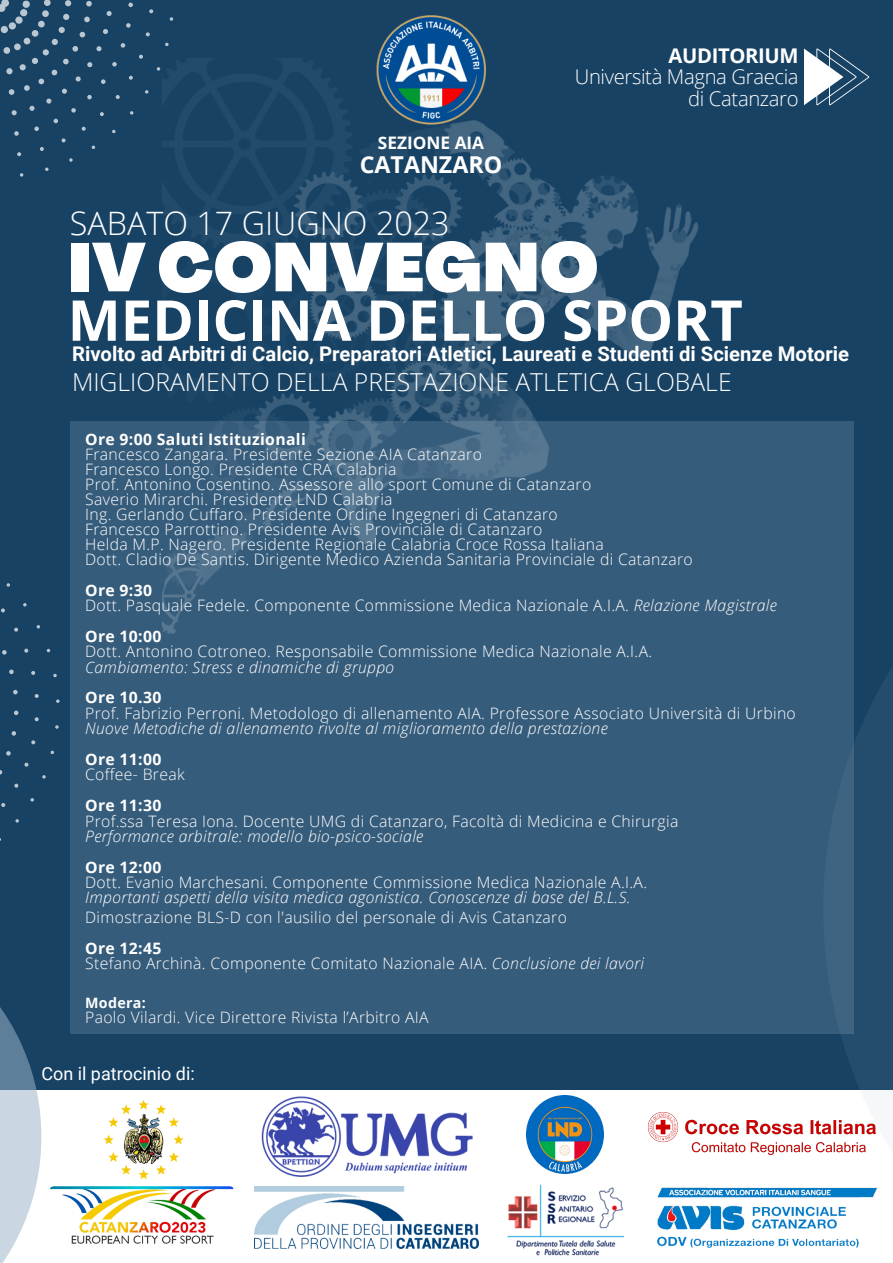
<style>
.page{position:relative;width:893px;height:1263px;background:#fff}
.page>*{position:absolute;margin:0;border:0;box-sizing:border-box;transform-origin:0 0}
.t1{font:900 67.5px "Agrandir";color:#fff}
.t2{font:700 56.25px "Open Sans";color:#fff}
.t3{font:300 32.25px "Open Sans";color:#fff}
.t4{font:300 24.75px "Open Sans";color:#fff}
.t5{font:700 23.25px "Open Sans";color:#fff}
.t6{font:700 20.25px "Roboto";color:#fff}
.t7{font:300 20.25px "Open Sans";letter-spacing:-.015em;color:#fff}
.t8{font:700 20.25px "Open Sans";letter-spacing:-.02em;color:#fff}
.t9{font:18px "Roboto";color:#fff}
.t10{font:700 17.25px "Open Sans";color:#fff}
.t11{font:300 15.75px "Open Sans";letter-spacing:.02em;color:#fff}
.t12{font:italic 300 15.75px "Open Sans";letter-spacing:.02em;color:#fff}
.t13{font:700 15.75px "Open Sans";letter-spacing:.02em;color:#fff}
.t14{font:700 14.25px "Open Sans";letter-spacing:.02em;color:#fff}
.s1{font-style:italic}
</style>
<div class="page">
<div style="left:0;top:0;width:893px;height:1089px;background:#174264"></div>
<svg style="left:0;top:0;width:9px;height:12px"></svg>
<div style="left:20px;top:9px;width:7px;height:7px;background:#bac7d1;border-radius:50%"></div>
<svg style="left:9px;top:22px;width:7px;height:8px"></svg>
<svg style="left:15px;top:16px;width:8px;height:8px"></svg>
<div style="left:1px;top:26px;width:7px;height:7px;background:#bac7d1;border-radius:50%"></div>
<div style="left:23px;top:1px;width:7px;height:7px;background:#bac7d1;border-radius:50%"></div>
<svg style="left:3px;top:47px;width:7px;height:7px"></svg>
<svg style="left:44px;top:0;width:7px;height:6px"></svg>
<svg style="left:24px;top:38px;width:6px;height:6px"></svg>
<svg style="left:42px;top:10px;width:7px;height:7px"></svg>
<svg style="left:14px;top:43px;width:7px;height:7px"></svg>
<div style="left:32px;top:30px;width:6px;height:7px;background:#bac7d1;border-radius:50%"></div>
<div style="left:38px;top:21px;width:7px;height:6px;background:#bac7d1;border-radius:50%"></div>
<svg style="left:52px;top:39px;width:6px;height:6px"></svg>
<svg style="left:32px;top:58px;width:6px;height:6px"></svg>
<svg style="left:59px;top:27px;width:6px;height:6px"></svg>
<div style="left:6px;top:68px;width:7px;height:6px;background:#bac7d1;border-radius:50%"></div>
<div style="left:43px;top:49px;width:6px;height:7px;background:#bac7d1;border-radius:50%"></div>
<svg style="left:65px;top:0;width:6px;height:6px"></svg>
<svg style="left:20px;top:64px;width:6px;height:6px"></svg>
<svg style="left:63px;top:14px;width:6px;height:6px"></svg>
<svg style="left:86px;top:1px;width:6px;height:6px"></svg>
<svg style="left:38px;top:79px;width:6px;height:5px"></svg>
<svg style="left:24px;top:85px;width:6px;height:6px"></svg>
<svg style="left:52px;top:70px;width:5px;height:5px"></svg>
<svg style="left:84px;top:17px;width:6px;height:5px"></svg>
<svg style="left:72px;top:46px;width:6px;height:6px"></svg>
<svg style="left:80px;top:32px;width:5px;height:5px"></svg>
<svg style="left:9px;top:89px;width:5px;height:6px"></svg>
<svg style="left:63px;top:59px;width:6px;height:5px"></svg>
<svg style="left:29px;top:106px;width:6px;height:5px"></svg>
<svg style="left:62px;top:89px;width:5px;height:5px"></svg>
<svg style="left:12px;top:110px;width:5px;height:5px"></svg>
<svg style="left:87px;top:62px;width:5px;height:5px"></svg>
<svg style="left:46px;top:99px;width:5px;height:5px"></svg>
<svg style="left:103px;top:29px;width:5px;height:5px"></svg>
<svg style="left:106px;top:11px;width:6px;height:5px"></svg>
<svg style="left:76px;top:76px;width:5px;height:6px"></svg>
<svg style="left:96px;top:46px;width:5px;height:5px"></svg>
<svg style="left:54px;top:119px;width:4px;height:4px"></svg>
<svg style="left:71px;top:108px;width:5px;height:5px"></svg>
<svg style="left:112px;top:62px;width:5px;height:5px"></svg>
<svg style="left:121px;top:43px;width:4px;height:5px"></svg>
<svg style="left:14px;top:131px;width:5px;height:5px"></svg>
<svg style="left:128px;top:3px;width:5px;height:4px"></svg>
<svg style="left:101px;top:79px;width:5px;height:5px"></svg>
<svg style="left:126px;top:23px;width:5px;height:5px"></svg>
<svg style="left:87px;top:95px;width:5px;height:4px"></svg>
<svg style="left:34px;top:126px;width:5px;height:5px"></svg>
<svg style="left:116px;top:95px;width:4px;height:4px"></svg>
<svg style="left:82px;top:127px;width:4px;height:4px"></svg>
<svg style="left:139px;top:55px;width:4px;height:4px"></svg>
<svg style="left:149px;top:9px;width:4px;height:4px"></svg>
<svg style="left:62px;top:138px;width:4px;height:4px"></svg>
<svg style="left:146px;top:32px;width:4px;height:4px"></svg>
<svg style="left:40px;top:147px;width:4px;height:4px"></svg>
<svg style="left:129px;top:76px;width:4px;height:4px"></svg>
<svg style="left:100px;top:112px;width:4px;height:4px"></svg>
<svg style="left:17px;top:152px;width:4px;height:4px"></svg>
<svg style="left:145px;top:90px;width:3px;height:4px"></svg>
<svg style="left:69px;top:158px;width:4px;height:4px"></svg>
<svg style="left:170px;top:17px;width:3px;height:4px"></svg>
<svg style="left:20px;top:173px;width:3px;height:4px"></svg>
<svg style="left:112px;top:130px;width:4px;height:3px"></svg>
<svg style="left:45px;top:167px;width:4px;height:4px"></svg>
<svg style="left:165px;top:43px;width:4px;height:3px"></svg>
<svg style="left:130px;top:111px;width:3px;height:4px"></svg>
<svg style="left:157px;top:67px;width:3px;height:4px"></svg>
<svg style="left:0;top:1007px;width:41px;height:256px;fill:#cad6e1"></svg>
<svg style="left:6px;top:751px;width:5px;height:5px"></svg>
<svg style="left:13px;top:690px;width:5px;height:4px"></svg>
<svg style="left:14px;top:710px;width:4px;height:5px"></svg>
<svg style="left:9px;top:669px;width:5px;height:5px"></svg>
<svg style="left:12px;top:731px;width:4px;height:5px"></svg>
<svg style="left:2px;top:650px;width:5px;height:5px"></svg>
<svg style="left:1px;top:803px;width:4px;height:4px"></svg>
<svg style="left:24px;top:763px;width:5px;height:4px"></svg>
<svg style="left:35px;top:717px;width:4px;height:4px"></svg>
<svg style="left:1px;top:608px;width:4px;height:4px"></svg>
<svg style="left:31px;top:671px;width:4px;height:4px"></svg>
<svg style="left:14px;top:628px;width:4px;height:4px"></svg>
<svg style="left:24px;top:649px;width:4px;height:4px"></svg>
<svg style="left:31px;top:740px;width:4px;height:4px"></svg>
<svg style="left:35px;top:694px;width:4px;height:4px"></svg>
<svg style="left:14px;top:784px;width:4px;height:4px"></svg>
<svg style="left:30px;top:798px;width:4px;height:4px"></svg>
<svg style="left:7px;top:583px;width:3px;height:4px"></svg>
<svg style="left:23px;top:603px;width:4px;height:3px"></svg>
<svg style="left:55px;top:725px;width:4px;height:4px"></svg>
<svg style="left:56px;top:699px;width:4px;height:4px"></svg>
<svg style="left:53px;top:674px;width:4px;height:3px"></svg>
<svg style="left:42px;top:775px;width:4px;height:4px"></svg>
<svg style="left:823px;top:447px;width:70px;height:742px;fill:#234c6d"></svg>
<img style="left:167px;top:116px;width:531px;height:305px">
<img style="left:371px;top:15px;width:120px;height:116px">
<img style="left:255px;top:1186px;width:223px;height:62px">
<img style="left:657px;top:1184px;width:220px;height:64px">
<img style="left:261px;top:1096px;width:212px;height:81px">
<img style="left:526px;top:1095px;width:78px;height:78px">
<img style="left:648px;top:1112px;width:227px;height:43px">
<img style="left:507px;top:1184px;width:117px;height:72px">
<img style="left:40px;top:1184px;width:194px;height:67px">
<img style="left:104px;top:1099px;width:80px;height:81px">
<div style="left:70px;top:421px;width:783px;height:612px;background:#365c7b"></div>
<svg style="left:804px;top:48px;width:65px;height:57px"></svg>
<p class="t10" style="left:378px;top:130px;width:108px">SEZIONE AIA</p>
<p class="t5" style="left:360px;top:148px;width:144px">CATANZARO</p>
<p class="t8" style="left:668px;top:41px;width:131px">AUDITORIUM</p>
<p class="t7" style="left:575px;top:63px;width:225px">Università Magna Graecia</p>
<p class="t7" style="left:688px;top:84px;width:112px">di Catanzaro</p>
<p class="t3" style="left:70px;top:200px;width:381px">SABATO 17 GIUGNO 2023</p>
<p class="t1" style="left:68px;top:241px;width:532px">IV CONVEGNO</p>
<p class="t2" style="left:68px;top:281px;width:676px">MEDICINA DELLO SPORT</p>
<p class="t6" style="left:72px;top:343px;width:778px">Rivolto ad Arbitri di Calcio, Preparatori Atletici, Laureati e Studenti di Scienze Motorie</p>
<p class="t4" style="left:72px;top:364px;width:661px">MIGLIORAMENTO DELLA PRESTAZIONE ATLETICA GLOBALE</p>
<p class="t13" style="left:85px;top:428px;width:222px">Ore 9:00 Saluti Istituzionali</p>
<p class="t11" style="left:85px;top:443px;width:398px">Francesco Zangara. Presidente Sezione AIA Catanzaro</p>
<p class="t11" style="left:85px;top:458px;width:313px">Francesco Longo. Presidente CRA Calabria</p>
<p class="t11" style="left:85px;top:473px;width:507px">Prof. Antonino Cosentino. Assessore allo sport Comune di Catanzaro</p>
<p class="t11" style="left:85px;top:488px;width:309px">Saverio Mirarchi. Presidente LND Calabria</p>
<p class="t11" style="left:85px;top:503px;width:474px">Ing. Gerlando Cuffaro. Presidente Ordine Ingegneri di Catanzaro</p>
<p class="t11" style="left:85px;top:518px;width:458px">Francesco Parrottino. Presidente Avis Provinciale di Catanzaro</p>
<p class="t11" style="left:85px;top:533px;width:520px">Helda M.P. Nagero. Presidente Regionale Calabria Croce Rossa Italiana</p>
<p class="t11" style="left:85px;top:548px;width:609px">Dott. Cladio De Santis. Dirigente Medico Azienda Sanitaria Provinciale di Catanzaro</p>
<p class="t13" style="left:85px;top:579px;width:68px">Ore 9:30</p>
<p class="t11" style="left:85px;top:594px;width:693px">Dott. Pasquale Fedele. Componente Commissione Medica Nazionale A.I.A. <span class="s1">Relazione Magistrale</span></p>
<p class="t13" style="left:85px;top:625px;width:78px">Ore 10:00</p>
<p class="t11" style="left:85px;top:640px;width:568px">Dott. Antonino Cotroneo. Responsabile Commissione Medica Nazionale A.I.A.</p>
<p class="t12" style="left:85px;top:656px;width:310px">Cambiamento: Stress e dinamiche di gruppo</p>
<p class="t13" style="left:85px;top:687px;width:78px">Ore 10.30</p>
<p class="t11" style="left:85px;top:702px;width:712px">Prof. Fabrizio Perroni. Metodologo di allenamento AIA. Professore Associato Università di Urbino</p>
<p class="t12" style="left:85px;top:717px;width:524px">Nuove Metodiche di allenamento rivolte al miglioramento della prestazione</p>
<p class="t13" style="left:85px;top:748px;width:78px">Ore 11:00</p>
<p class="t11" style="left:85px;top:763px;width:101px">Coffee- Break</p>
<p class="t13" style="left:85px;top:794px;width:78px">Ore 11:30</p>
<p class="t11" style="left:85px;top:810px;width:595px">Prof.ssa Teresa Iona. Docente UMG di Catanzaro, Facoltà di Medicina e Chirurgia</p>
<p class="t12" style="left:85px;top:825px;width:340px">Performance arbitrale: modello bio-psico-sociale</p>
<p class="t13" style="left:85px;top:856px;width:78px">Ore 12:00</p>
<p class="t11" style="left:85px;top:871px;width:563px">Dott. Evanio Marchesani. Componente Commissione Medica Nazionale A.I.A.</p>
<p class="t12" style="left:85px;top:887px;width:547px">Importanti aspetti della visita medica agonistica. Conoscenze di base del B.L.S.</p>
<p class="t11" style="left:85px;top:906px;width:483px">Dimostrazione BLS-D con l'ausilio del personale di Avis Catanzaro</p>
<p class="t13" style="left:85px;top:937px;width:78px">Ore 12:45</p>
<p class="t11" style="left:85px;top:952px;width:560px">Stefano Archinà. Componente Comitato Nazionale AIA. <span class="s1">Conclusione dei lavori</span></p>
<p class="t14" style="left:85px;top:992px;width:62px">Modera:</p>
<p class="t11" style="left:85px;top:1006px;width:345px">Paolo Vilardi. Vice Direttore Rivista l’Arbitro AIA</p>
<p class="t9" style="left:41px;top:1063px;width:155px">Con il patrocinio di:</p>
</div>
